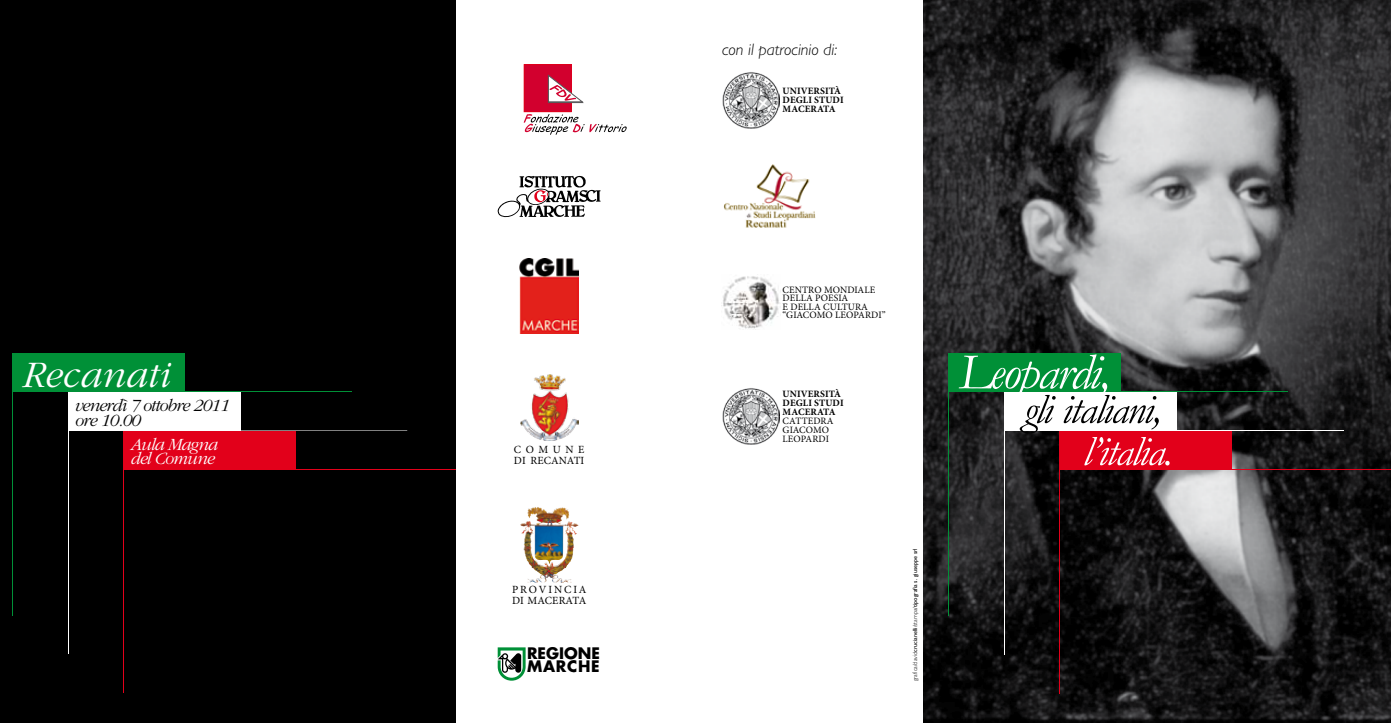
<style>
.page{position:relative;width:1391px;height:723px;background:#fff}
.page>*{position:absolute;margin:0;border:0;box-sizing:border-box;transform-origin:0 0}
.t1{font:italic 300 38.85px "Garamond";color:#fff}
.t2{font:italic 300 17.85px/14.5px "Garamond";letter-spacing:-.05em;color:#000}
.t3{font:italic 300 17.85px/14.5px "Garamond";letter-spacing:-.05em;color:#fff}
.t4{font:italic 300 16.65px "Gill Sans";color:#000}
.t5{font:700 15.45px/13.4px "Futura";color:#000}
.t6{font:10.95px/10.9px "Minion Pro";letter-spacing:.075em;color:#000}
.t7{font:10.95px/10.9px "Minion Pro";letter-spacing:.01em;color:#000}
.t8{font:9.75px/9px "Minion Pro";color:#000}
.t9{font:700 9.75px/9px "Minion Pro";letter-spacing:.01em;color:#000}
.t10{font:6px "Gill Sans";color:#000}
.s1{font-weight:300}
</style>
<div class="page">
<img style="left:923px;top:0;width:467px;height:723px">
<hr style="left:1059px;top:470px;width:1px;height:223px;background:#e2001a">
<hr style="left:1004px;top:431px;width:1px;height:223px;background:#fff">
<hr style="left:948px;top:392px;width:1px;height:224px;background:#009037">
<hr style="left:1232px;top:469px;width:158px;height:1px;background:#e2001a">
<hr style="left:1177px;top:430px;width:166px;height:1px;background:#fff">
<hr style="left:1121px;top:391px;width:166px;height:1px;background:#009037">
<div style="left:948px;top:353px;width:173px;height:39px;background:#009037"></div>
<div style="left:1004px;top:392px;width:173px;height:39px;background:#fff"></div>
<div style="left:1059px;top:431px;width:173px;height:39px;background:#e2001a"></div>
<svg style="left:958px;top:354px;width:211px;height:111px"></svg>
<div style="left:0;top:0;width:455px;height:723px;background:#000"></div>
<hr style="left:123px;top:469px;width:1px;height:224px;background:#e2001a">
<hr style="left:68px;top:431px;width:1px;height:223px;background:#fff">
<hr style="left:13px;top:392px;width:1px;height:223px;background:#009037">
<hr style="left:296px;top:469px;width:159px;height:1px;background:#e2001a">
<hr style="left:241px;top:430px;width:166px;height:1px;background:#fff">
<hr style="left:185px;top:391px;width:166px;height:1px;background:#009037">
<div style="left:13px;top:353px;width:172px;height:39px;background:#009037"></div>
<div style="left:68px;top:392px;width:173px;height:39px;background:#fff"></div>
<div style="left:123px;top:431px;width:173px;height:38px;background:#e2001a"></div>
<div style="left:524px;top:65px;width:47px;height:47px;background:#d2002e"></div>
<div style="left:524px;top:65px;width:47px;height:47px;border:1px solid #e2001a"></div>
<svg style="left:548px;top:75px;width:34px;height:28px"></svg>
<svg style="left:524px;top:114px;width:102px;height:21px"></svg>
<svg style="left:497px;top:176px;width:103px;height:41px"></svg>
<img style="left:520px;top:258px;width:58px;height:76px">
<svg style="left:497px;top:647px;width:28px;height:33px"></svg>
<img style="left:520px;top:375px;width:58px;height:65px">
<img style="left:527px;top:507px;width:35px;height:18px">
<img style="left:722px;top:72px;width:58px;height:56px">
<img style="left:722px;top:388px;width:58px;height:56px">
<img style="left:723px;top:164px;width:93px;height:64px">
<img style="left:721px;top:276px;width:59px;height:53px">
<h1 class="t1" style="left:23px;top:354px;width:149px">Recanati</h1>
<h2 class="t2" style="left:75px;top:398px;width:156px">venerdì 7 ottobre 2011 ore 10.00</h2>
<h2 class="t3" style="left:131px;top:437px;width:89px">Aula Magna del Comune</h2>
<p class="t7" style="left:514px;top:444px;width:72px">COMUNE<br>DI RECANATI</p>
<p class="t6" style="left:512px;top:584px;width:76px">PROVINCIA<br>DI MACERATA</p>
<h3 class="t5" style="left:527px;top:646px;width:74px">REGIONE<br>MARCHE</h3>
<h3 class="t4" style="left:722px;top:40px;width:117px">con il patrocinio di:</h3>
<p class="t9" style="left:782px;top:86px;width:63px">UNIVERSITÀ<br>DEGLI STUDI<br>MACERATA</p>
<p class="t8" style="left:782px;top:285px;width:14px">CENT</p>
<p class="t8" style="left:808px;top:285px;width:24px">RO MONDIALE</p>
<p class="t8" style="left:782px;top:294px;width:7px">DELLA</p>
<p class="t8" style="left:815px;top:294px;width:7px">POE</p>
<p class="t8" style="left:833px;top:294px;width:11px">SIA</p>
<p class="t8" style="left:782px;top:302px;width:15px">E DELLA</p>
<p class="t8" style="left:823px;top:302px;width:14px">CULTU</p>
<p class="t8" style="left:855px;top:302px;width:14px">RA</p>
<p class="t8" style="left:782px;top:310px;width:60px">“GIACOMO LEOPA</p>
<p class="t8" style="left:865px;top:310px;width:22px">RDI”</p>
<p class="t9" style="left:782px;top:389px;width:63px">UNIVERSITÀ<br>DEGLI STUDI<br>MACERATA</p>
<p class="t8" style="left:782px;top:416px;width:52px">CATTEDRA<br>GIACOMO<br>LEOPARDI</p>
<p class="t10" style="left:911px;top:681px;width:134px;rotate:-90deg"><span class="s1">grafica/david</span>crucianelli<span class="s1">/stampa/</span>tipografia s. giuseppe srl</p>
</div>
